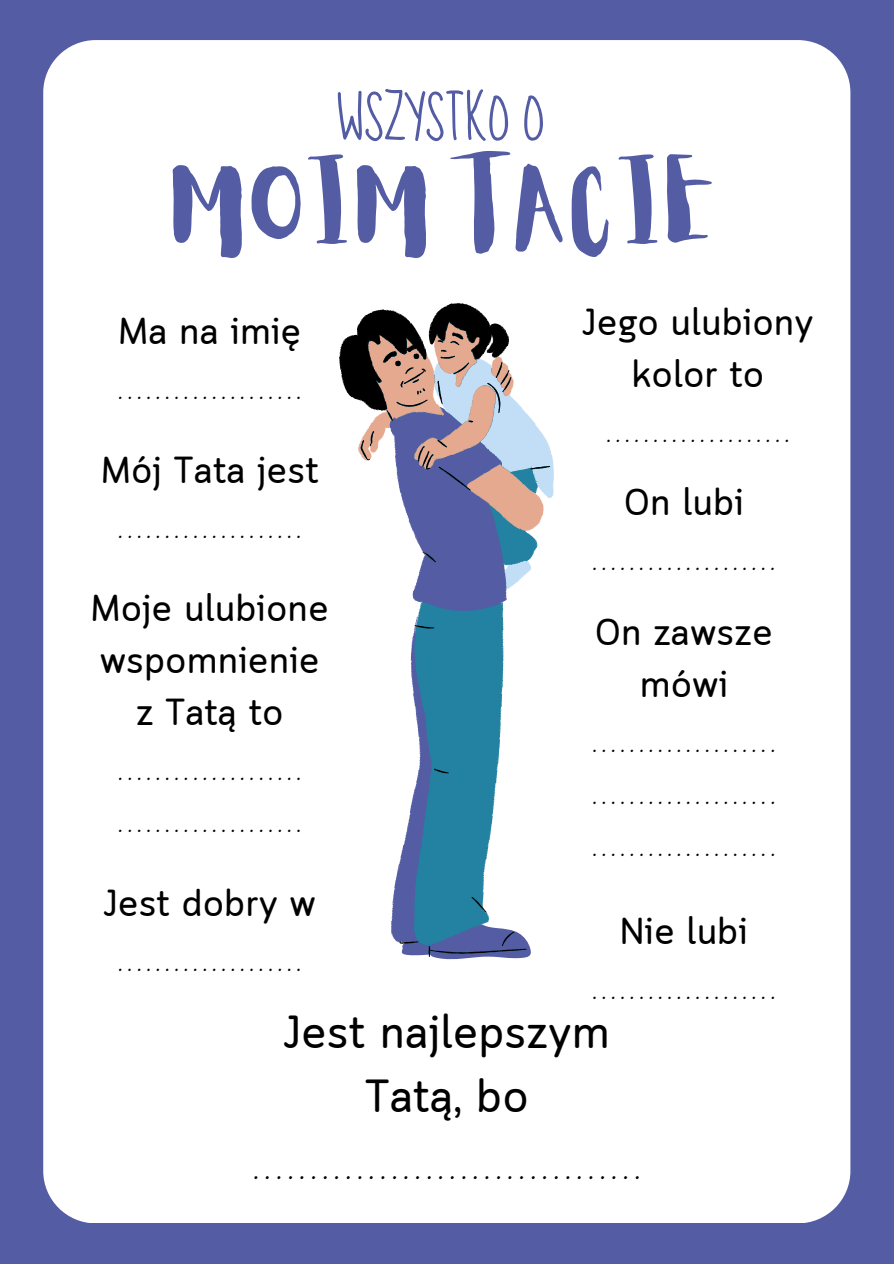
<style>
.page{position:relative;width:894px;height:1264px;background:#fff}
.page>*{position:absolute;margin:0;border:0;box-sizing:border-box;transform-origin:0 0}
.t1{font:97.5px "Aloja Extended";color:#545ca4}
.t2{font:52.5px "Sue Ellen Francisco";color:#545ca4}
.t3{font:46.2px/65.8px "Sue Ellen Francisco";color:#000;text-align:center}
.t4{font:37.5px "Sue Ellen Francisco";color:#000}
.t5{font:37.5px/51.8px "Cloud Soft";color:#000;text-align:center}
.s1{font-family:"Cloud Soft"}
</style>
<div class="page">
<div style="left:0;top:0;width:893px;height:1263px;background:#545ca4"></div>
<div style="left:43px;top:40px;width:807px;height:1181px;background:#fff;border-radius:52px"></div>
<svg style="left:339px;top:303px;width:211px;height:653px"></svg>
<h1 class="t2" style="left:335px;top:90px;width:211px">WSZYSTKO O</h1>
<h2 class="t1" style="left:172px;top:161px;width:550px">MOIM TACIE</h2>
<p class="t5" style="left:118px;top:308px;width:185px">Ma na imię</p>
<p class="t4" style="left:116px;top:364px;width:189px">....................</p>
<p class="t5" style="left:101px;top:447px;width:219px">Mój Tata jest</p>
<p class="t4" style="left:116px;top:503px;width:189px">....................</p>
<p class="t5" style="left:90px;top:586px;width:240px">Moje ulubione wspomnienie z Tatą to</p>
<p class="t4" style="left:116px;top:745px;width:189px">....................</p>
<p class="t4" style="left:116px;top:797px;width:189px">....................</p>
<p class="t5" style="left:103px;top:880px;width:214px">Jest dobry w</p>
<p class="t4" style="left:116px;top:935px;width:189px">....................</p>
<p class="t5" style="left:582px;top:299px;width:233px">Jego ulubiony kolor to</p>
<p class="t4" style="left:604px;top:407px;width:189px">....................</p>
<p class="t5" style="left:623px;top:480px;width:121px">On lubi</p>
<p class="t4" style="left:590px;top:535px;width:189px">....................</p>
<p class="t5" style="left:594px;top:609px;width:179px">On zawsze mówi</p>
<p class="t4" style="left:590px;top:717px;width:189px">....................</p>
<p class="t4" style="left:590px;top:769px;width:189px">....................</p>
<p class="t4" style="left:590px;top:820px;width:189px">....................</p>
<p class="t5" style="left:619px;top:908px;width:129px">Nie lubi</p>
<p class="t4" style="left:590px;top:963px;width:189px">....................</p>
<p class="t3" style="left:250px;top:998px;width:394px"><span class="s1">Jest najlepszym<br>Tatą, bo </span>..................................</p>
</div>
